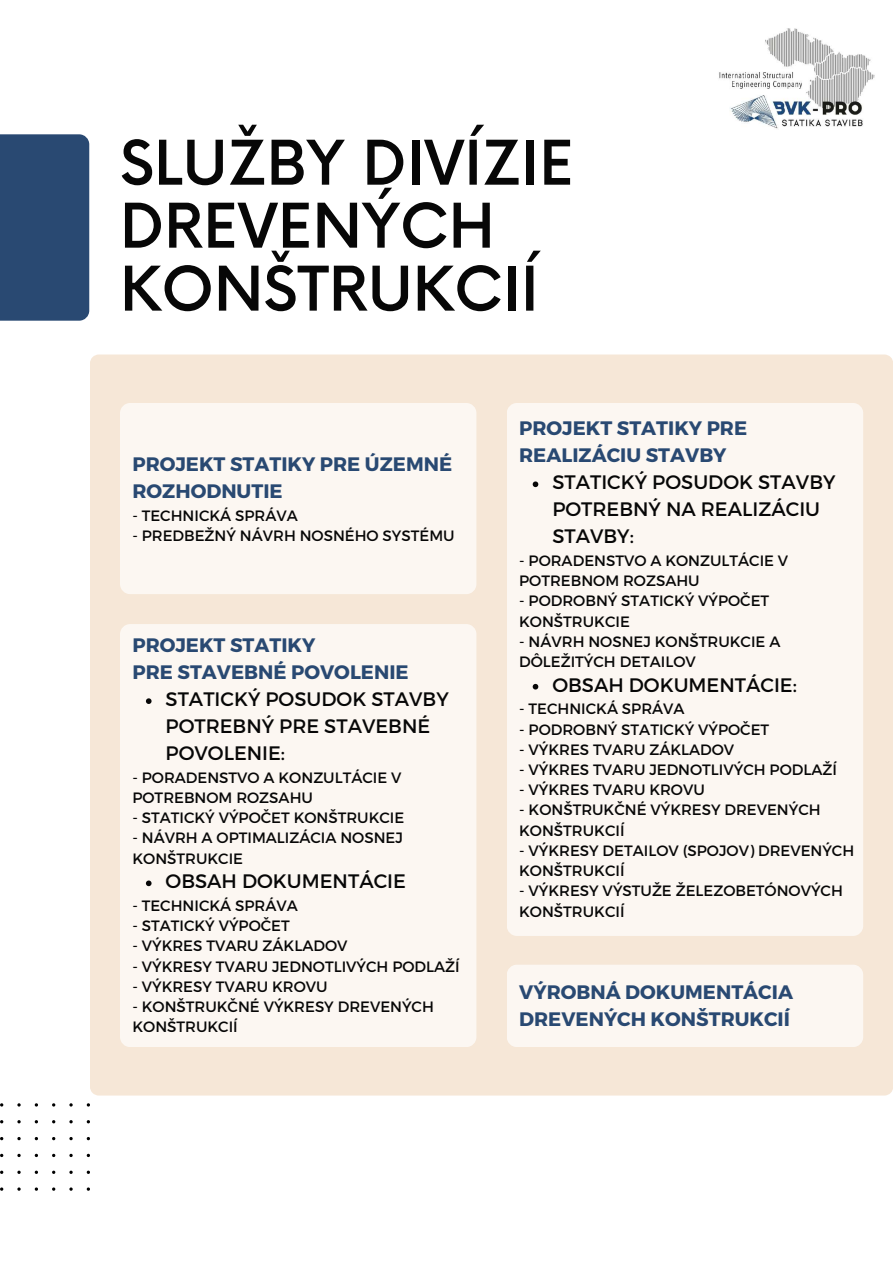
<style>
.page{position:relative;width:893px;height:1264px;background:#fff}
.page>*{position:absolute;margin:0;border:0;box-sizing:border-box;transform-origin:0 0}
.t1{font:500 60px/63px "Now";color:#070707}
.t2{font:700 19.5px/27px "Montserrat";color:#294972}
.t3{font:19.5px/27px "Montserrat";color:#070707}
.t4{font:15px/20.2px "Montserrat";color:#070707}
</style>
<div class="page">
<div style="left:0;top:134px;width:89px;height:187px;background:#294972"></div>
<svg style="left:0;top:1103px;width:90px;height:87px"></svg>
<div style="left:90px;top:354px;width:802px;height:741px;background:#f6e7d7"></div>
<div style="left:120px;top:403px;width:356px;height:191px;background:#fcf7f2;border-radius:10px"></div>
<div style="left:120px;top:624px;width:356px;height:423px;background:#fcf7f2;border-radius:10px"></div>
<svg style="left:146px;top:698px;width:5px;height:6px"></svg>
<svg style="left:146px;top:880px;width:5px;height:6px"></svg>
<div style="left:506px;top:403px;width:357px;height:532px;background:#fcf7f2;border-radius:10px"></div>
<svg style="left:532px;top:481px;width:6px;height:6px"></svg>
<svg style="left:532px;top:684px;width:6px;height:5px"></svg>
<div style="left:506px;top:964px;width:357px;height:83px;background:#fcf7f2;border-radius:10px"></div>
<img style="left:719px;top:28px;width:156px;height:101px">
<h1 class="t1" style="left:120px;top:135px;width:455px">SLUŽBY DIVÍZIE<br>DREVENÝCH<br>KONŠTRUKCIÍ</h1>
<h2 class="t2" style="left:132px;top:450px;width:321px">PROJEKT STATIKY PRE ÚZEMNÉ<br>ROZHODNUTIE</h2>
<p class="t4" style="left:132px;top:504px;width:167px">- TECHNICKÁ SPRÁVA</p>
<p class="t4" style="left:132px;top:525px;width:324px">- PREDBEŽNÝ NÁVRH NOSNÉHO SYSTÉMU</p>
<h2 class="t2" style="left:132px;top:631px;width:278px">PROJEKT STATIKY<br>PRE STAVEBNÉ POVOLENIE</h2>
<h2 class="t3" style="left:165px;top:684px;width:285px">STATICKÝ POSUDOK STAVBY<br>POTREBNÝ PRE STAVEBNÉ<br>POVOLENIE:</h2>
<p class="t4" style="left:132px;top:766px;width:270px">- PORADENSTVO A KONZULTÁCIE V<br>POTREBNOM ROZSAHU</p>
<p class="t4" style="left:132px;top:807px;width:273px">- STATICKÝ VÝPOČET KONŠTRUKCIE</p>
<p class="t4" style="left:132px;top:827px;width:272px">- NÁVRH A OPTIMALIZÁCIA NOSNEJ<br>KONŠTRUKCIE</p>
<p class="t4" style="left:132px;top:894px;width:167px">- TECHNICKÁ SPRÁVA</p>
<p class="t4" style="left:132px;top:914px;width:159px">- STATICKÝ VÝPOČET</p>
<p class="t4" style="left:132px;top:935px;width:216px">- VÝKRES TVARU ZÁKLADOV</p>
<p class="t4" style="left:132px;top:955px;width:329px">- VÝKRESY TVARU JEDNOTLIVÝCH PODLAŽÍ</p>
<p class="t4" style="left:132px;top:975px;width:197px">- VÝKRESY TVARU KROVU</p>
<p class="t4" style="left:132px;top:995px;width:303px">- KONŠTRUKČNÉ VÝKRESY DREVENÝCH<br>KONŠTRUKCIÍ</p>
<h2 class="t3" style="left:165px;top:867px;width:242px">OBSAH DOKUMENTÁCIE</h2>
<h2 class="t2" style="left:519px;top:414px;width:229px">PROJEKT STATIKY PRE<br>REALIZÁCIU STAVBY</h2>
<h2 class="t3" style="left:552px;top:468px;width:285px">STATICKÝ POSUDOK STAVBY<br>POTREBNÝ NA REALIZÁCIU<br>STAVBY:</h2>
<p class="t4" style="left:519px;top:549px;width:270px">- PORADENSTVO A KONZULTÁCIE V<br>POTREBNOM ROZSAHU</p>
<p class="t4" style="left:519px;top:590px;width:251px">- PODROBNÝ STATICKÝ VÝPOČET<br>KONŠTRUKCIE</p>
<p class="t4" style="left:519px;top:630px;width:263px">- NÁVRH NOSNEJ KONŠTRUKCIE A<br>DÔLEŽITÝCH DETAILOV</p>
<p class="t4" style="left:519px;top:698px;width:167px">- TECHNICKÁ SPRÁVA</p>
<p class="t4" style="left:519px;top:718px;width:251px">- PODROBNÝ STATICKÝ VÝPOČET</p>
<p class="t4" style="left:519px;top:738px;width:216px">- VÝKRES TVARU ZÁKLADOV</p>
<p class="t4" style="left:519px;top:758px;width:319px">- VÝKRES TVARU JEDNOTLIVÝCH PODLAŽÍ</p>
<p class="t4" style="left:519px;top:779px;width:187px">- VÝKRES TVARU KROVU</p>
<p class="t4" style="left:519px;top:799px;width:303px">- KONŠTRUKČNÉ VÝKRESY DREVENÝCH<br>KONŠTRUKCIÍ</p>
<p class="t4" style="left:519px;top:839px;width:336px">- VÝKRESY DETAILOV (SPOJOV) DREVENÝCH<br>KONŠTRUKCIÍ</p>
<p class="t4" style="left:519px;top:880px;width:325px">- VÝKRESY VÝSTUŽE ŽELEZOBETÓNOVÝCH<br>KONŠTRUKCIÍ</p>
<h2 class="t3" style="left:552px;top:670px;width:246px">OBSAH DOKUMENTÁCIE:</h2>
<h2 class="t2" style="left:519px;top:977px;width:275px">VÝROBNÁ DOKUMENTÁCIA<br>DREVENÝCH KONŠTRUKCIÍ</h2>
</div>
